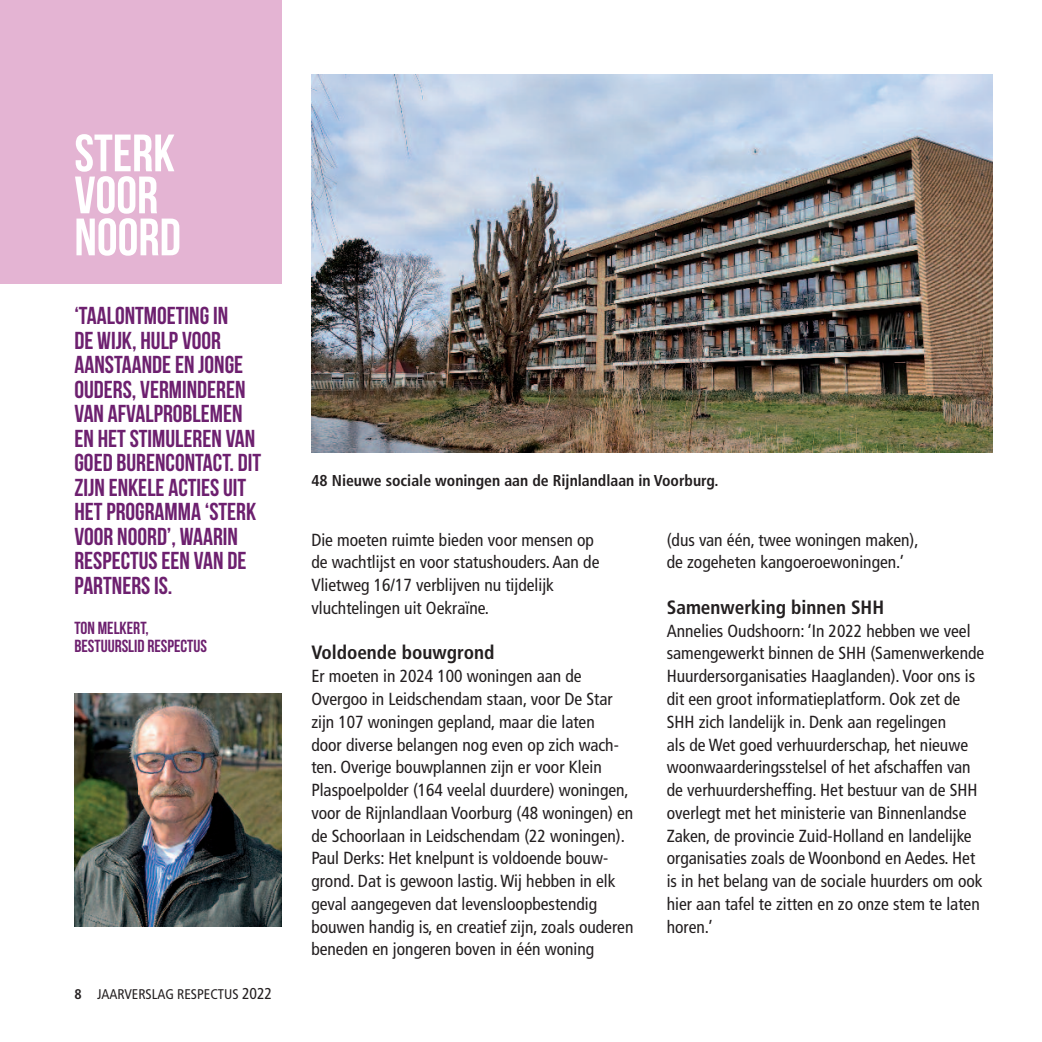
<style>
.page{position:relative;width:1042px;height:1042px;background:#fff}
.page>*{position:absolute;margin:0;border:0;box-sizing:border-box;transform-origin:0 0}
.t1{font:52.5px/42px "Bebas Neue";color:#fff}
.t2{font:24.5px/24.5px "Bebas Neue";color:#6d206f}
.t3{font:700 condensed 19.25px "Frutiger";color:#231f20}
.t4{font:condensed 17.5px/22.8px "Frutiger";color:#231f20}
.t5{font:17.5px/17.5px "Bebas Neue";color:#6d206f}
.t6{font:700 condensed 15.75px "Frutiger";color:#231f20}
.t7{font:condensed 14px "Frutiger";color:#231f20}
.s1{font-weight:700}
.s2{font-size:15.75px}
</style>
<div class="page">
<div style="left:0;top:0;width:281px;height:283px;background:#e4b4d3"></div>
<img style="left:74px;top:693px;width:207px;height:233px">
<img style="left:311px;top:74px;width:681px;height:379px">
<h1 class="t1" style="left:74px;top:132px;width:108px">STERK<br>VOOR<br>NOORD</h1>
<p class="t2" style="left:74px;top:303px;width:188px">‘TAALONTMOETINGIN<br>DE WIJK, HULP VOOR<br>AANSTAANDE EN JONGE<br>OUDERS, VERMINDEREN<br>VAN AFVALPROBLEMEN<br>EN HET STIMULEREN VAN<br>GOED BURENCONTACT. DIT<br>ZIJN ENKELE ACTIESUIT<br>HETPROGRAMMA ‘STERK<br>VOOR NOORD’, WAARIN<br>RESPECTUSEEN VAN DE<br>PARTNERS IS.</p>
<p class="t5" style="left:74px;top:619px;width:134px">TON MELKERT,<br>BESTUURSLID RESPECTUS</p>
<p class="t7" style="left:74px;top:988px;width:199px"><span class="s1">8</span> JAARVERSLAG RESPECTUS <span class="s2">2022</span></p>
<p class="t6" style="left:311px;top:474px;width:409px">48 Nieuwe sociale woningen aan de Rijnlandlaan in Voorburg.</p>
<p class="t4" style="left:311px;top:530px;width:290px">Die moeten ruimte bieden voor mensen op de wachtlijst en voor statushouders. Aan de Vlietweg 16/17 verblijven nu tijdelijk vluchtelingen uit Oekraïne.</p>
<p class="t3" style="left:311px;top:645px;width:184px">Voldoende bouwgrond</p>
<p class="t4" style="left:311px;top:666px;width:324px">Er moeten in 2024 100 woningen aan de Overgoo in Leidschendam staan, voor De Star zijn 107 woningen gepland, maar die laten<br>door diverse belangen nog even op zich wach&shy;ten. Overige bouwplannen zijn er voor Klein Plaspoelpolder (164 veelal duurdere) woningen, voor de Rijnlandlaan Voorburg (48 woningen) en de Schoorlaan in Leidschendam (22 woningen).<br>Paul Derks: Het knelpunt is voldoende bouw&shy;grond. Dat is gewoon lastig.Wij hebben in elk geval aangegeven dat levensloopbestendig bouwen handig is, en creatief zijn, zoals ouderen beneden en jongeren boven in één woning</p>
<p class="t4" style="left:667px;top:530px;width:253px">(dus van één, twee woningen maken), de zogeheten kangoeroewoningen.’</p>
<p class="t3" style="left:667px;top:599px;width:219px">Samenwerking binnen SHH</p>
<p class="t4" style="left:667px;top:621px;width:319px">Annelies Oudshoorn: ‘In 2022 hebben we veel samengewerkt binnen de SHH (Samenwerkende Huurdersorganisaties Haaglanden). Voor ons is dit een groot informatieplatform. Ook zet de SHH zich landelijk in. Denk aan regelingen<br>als de Wet goed verhuurderschap, het nieuwe woonwaarderingsstelsel of het afschaffen van de verhuurdersheffing. Het bestuur van de SHH overlegt met het ministerie van Binnenlandse Zaken, de provincie Zuid-Holland en landelijke organisaties zoals de Woonbond en Aedes. Het is in het belang van de sociale huurders om ook hier aan tafel te zitten en zo onze stem te laten horen.’</p>
</div>
